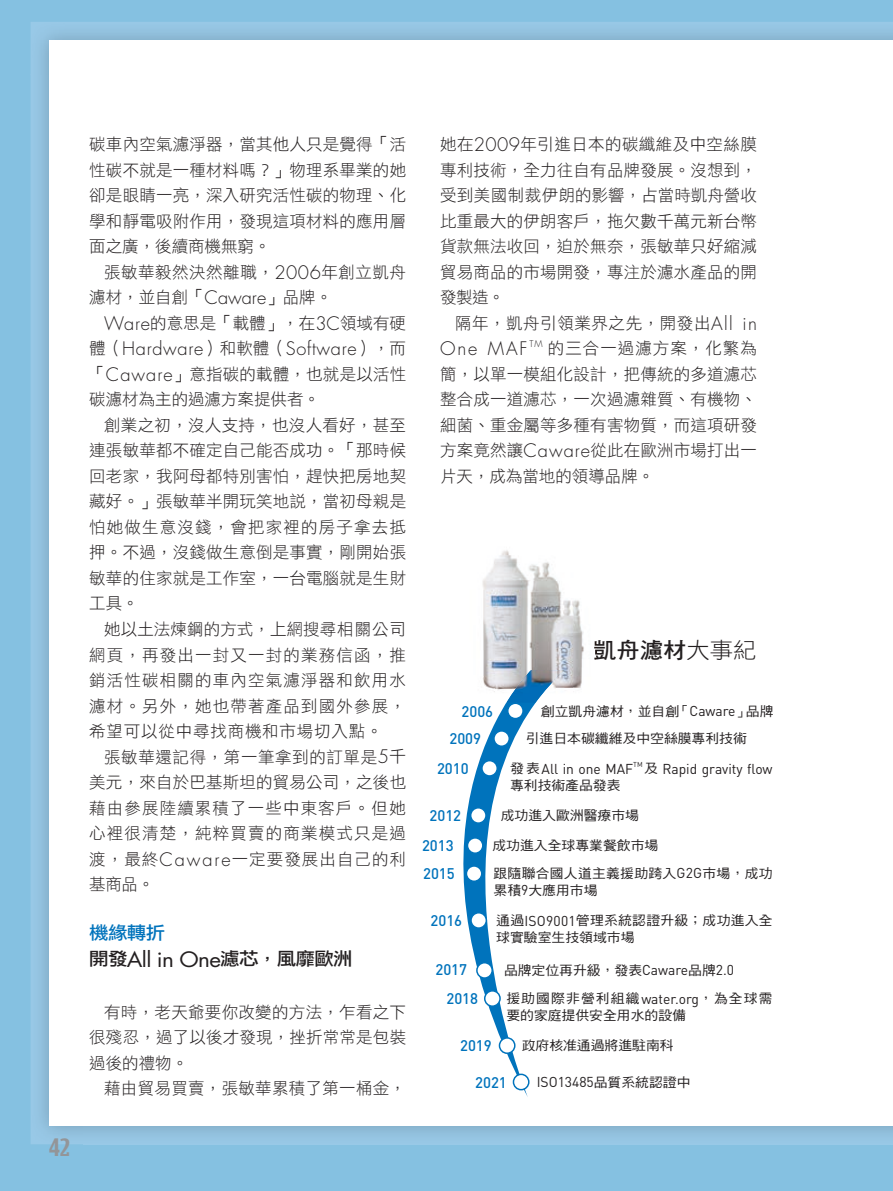
<style>
.page{position:relative;width:893px;height:1191px;background:#85c1e1}
.page>*{position:absolute;margin:0;border:0;box-sizing:border-box;transform-origin:0 0}
.t1{font:22.2px "DF Hei Std W7";color:#231f20;scale:1.05 1}
.t2{font:21.3px "Techno";color:#939598}
.t3{font:300 18.15px "Futura Std";letter-spacing:.04em;color:#231f20}
.t4{font:18px/25.5px "DF Li Hei Std W5";letter-spacing:-.035em;color:#231f20;scale:1.09 1}
.t5{font:16.5px/25.5px "DF Li Hei Std W3";letter-spacing:.015em;color:#231f20;text-align:justify}
.t6{font:16.5px/25.5px "DF Li Hei Std W3";letter-spacing:.035em;color:#231f20}
.t7{font:500 15.3px/30.2px "DIN Pro";color:#0073bc;text-align:center}
.t8{font:14.25px "DIN Pro";color:#231f20}
.t9{font:13.2px/17px "DF Hei Std W5";color:#231f20;scale:1.05 1}
.t10{font:13.2px/27.6px "DF Hei Std W5";letter-spacing:.02em;color:#231f20;scale:1.05 1}
.t11{font:7.05px "DIN Pro";color:#231f20}
.s1{font-family:"Futura Std";font-weight:300;font-size:18.15px}
.s2{font-family:"DF Li Hei Std W3";font-weight:400;font-size:16.5px}
.s3{color:#0073bc}
.s4{font-family:"Futura Std";font-size:20.7px}
.s5{font-family:"DF Hei Std W3"}
.s6{font-family:"DIN Pro";font-size:14.25px}
.s7{font-family:"DF Hei Std W5";font-size:13.2px}
</style>
<div class="page">
<img style="left:31px;top:22px;width:862px;height:52px">
<img style="left:31px;top:74px;width:52px;height:1070px">
<img style="left:83px;top:1125px;width:810px;height:19px">
<div style="left:49px;top:40px;width:844px;height:1085px;background:#fff"></div>
<svg style="left:463px;top:702px;width:73px;height:395px"></svg>
<svg style="left:494px;top:731px;width:15px;height:15px"></svg>
<div style="left:493px;top:730px;width:17px;height:17px;border:1px solid #0073bc;border-radius:50%"></div>
<svg style="left:482px;top:760px;width:15px;height:16px"></svg>
<div style="left:481px;top:760px;width:17px;height:16px;border:1px solid #0073bc;border-radius:50%"></div>
<svg style="left:471px;top:807px;width:15px;height:16px"></svg>
<div style="left:470px;top:807px;width:17px;height:17px;border:1px solid #0073bc;border-radius:50%"></div>
<svg style="left:467px;top:838px;width:16px;height:15px"></svg>
<div style="left:467px;top:837px;width:17px;height:17px;border:1px solid #0073bc;border-radius:50%"></div>
<svg style="left:466px;top:866px;width:16px;height:15px"></svg>
<div style="left:466px;top:865px;width:16px;height:17px;border:1px solid #0073bc;border-radius:50%"></div>
<svg style="left:477px;top:962px;width:15px;height:16px"></svg>
<div style="left:476px;top:962px;width:17px;height:16px;border:1px solid #0073bc;border-radius:50%"></div>
<svg style="left:499px;top:1038px;width:16px;height:15px"></svg>
<div style="left:499px;top:1037px;width:16px;height:17px;border:1px solid #0073bc;border-radius:50%"></div>
<svg style="left:513px;top:1074px;width:16px;height:15px"></svg>
<div style="left:513px;top:1073px;width:16px;height:17px;border:1px solid #0073bc;border-radius:50%"></div>
<svg style="left:485px;top:990px;width:15px;height:16px"></svg>
<div style="left:484px;top:990px;width:17px;height:17px;border:1px solid #0073bc;border-radius:50%"></div>
<svg style="left:471px;top:912px;width:15px;height:16px"></svg>
<div style="left:470px;top:912px;width:17px;height:16px;border:1px solid #0073bc;border-radius:50%"></div>
<img style="left:482px;top:550px;width:102px;height:142px">
<img style="left:506px;top:670px;width:59px;height:32px">
<img style="left:594px;top:641px;width:3px;height:19px">
<svg style="left:507px;top:702px;width:17px;height:17px"></svg>
<p class="t2" style="left:49px;top:1133px;width:23px">42</p>
<p class="t5" style="left:89px;top:131px;width:318px">碳車內空氣濾淨器，當其他人只是覺得「活性碳不就是一種材料嗎？」物理系畢業的她卻是眼睛一亮，深入研究活性碳的物理、化學和靜電吸附作用，發現這項材料的應用層面之廣，後續商機無窮。</p>
<p class="t6" style="left:89px;top:259px;width:318px;text-indent:15px">張敏華毅然決然離職，<span class="s1">2006</span>年創立凱舟濾材，並自創「<span class="s1">Caware</span>」品牌。</p>
<p class="t5" style="left:104px;top:310px;width:303px"><span class="s1">Ware</span>的意思是「載體」，在<span class="s1">3C</span>領域有硬</p>
<p class="t3" style="left:89px;top:338px;width:318px"><span class="s2">體（</span>Hardware<span class="s2">）和軟體（</span>Software<span class="s2">），而</span></p>
<p class="t5" style="left:89px;top:361px;width:318px">「<span class="s1">Caware</span>」意指碳的載體，也就是以活性碳濾材為主的過濾方案提供者。</p>
<p class="t5" style="left:89px;top:412px;width:318px;text-indent:15px">創業之初，沒人支持，也沒人看好，甚至連張敏華都不確定自己能否成功。「那時候回老家，我阿母都特別害怕，趕快把房地契藏好。」張敏華半開玩笑地說，當初母親是怕她做生意沒錢，會把家裡的房子拿去抵押。不過，沒錢做生意倒是事實，剛開始張敏華的住家就是工作室，一台電腦就是生財工具。</p>
<p class="t5" style="left:89px;top:616px;width:318px;text-indent:15px">她以土法煉鋼的方式，上網搜尋相關公司網頁，再發出一封又一封的業務信函，推銷活性碳相關的車內空氣濾淨器和飲用水濾材。另外，她也帶著產品到國外參展，希望可以從中尋找商機和市場切入點。</p>
<p class="t5" style="left:89px;top:743px;width:318px;text-indent:15px">張敏華還記得，第一筆拿到的訂單是<span class="s1">5</span>千美元，來自於巴基斯坦的貿易公司，之後也藉由參展陸續累積了一些中東客戶。但她心裡很清楚，純粹買賣的商業模式只是過渡，最終<span class="s1">Caware</span>一定要發展出自己的利基商品。</p>
<p class="t4" style="left:89px;top:920px;width:243px"><span class="s3">機緣轉折<br></span>開發<span class="s4">All in One</span>濾芯，風靡歐洲</p>
<p class="t5" style="left:89px;top:998px;width:318px;text-indent:15px">有時，老天爺要你改變的方法，乍看之下很殘忍，過了以後才發現，挫折常常是包裝過後的禮物。</p>
<p class="t5" style="left:104px;top:1075px;width:303px">藉由貿易買賣，張敏華累積了第一桶金，</p>
<p class="t5" style="left:440px;top:131px;width:318px">她在<span class="s1">2009</span>年引進日本的碳纖維及中空絲膜專利技術，全力往自有品牌發展。沒想到，受到美國制裁伊朗的影響，占當時凱舟營收比重最大的伊朗客戶，拖欠數千萬元新台幣貨款無法收回，迫於無奈，張敏華只好縮減貿易商品的市場開發，專注於濾水產品的開發製造。</p>
<p class="t5" style="left:440px;top:310px;width:318px;text-indent:15px">隔年，凱舟引領業界之先，開發出<span class="s1">All in One MAF</span> <sup>TM</sup> 的三合一過濾方案，化繁為簡，以單一模組化設計，把傳統的多道濾芯整合成一道濾芯，一次過濾雜質、有機物、細菌、重金屬等多種有害物質，而這項研發方案竟然讓<span class="s1">Caware</span>從此在歐洲市場打出一片天，成為當地的領導品牌。</p>
<h1 class="t1" style="left:593px;top:638px;width:157px">凱舟濾材<span class="s5">大事紀</span></h1>
<p class="t9" style="left:526px;top:697px;width:237px;line-height:27.6px;text-indent:15px">創立凱舟濾材，並自創「<span class="s6">Caware</span>」品牌引進日本碳纖維及中空絲膜專利技術</p>
<p class="t8" style="left:510px;top:757px;width:125px"><span class="s7">發表</span>All in one MAF</p>
<p class="t11" style="left:633px;top:758px;width:11px">TM</p>
<p class="t8" style="left:644px;top:757px;width:130px"><span class="s7">及</span> Rapid gravity flow</p>
<p class="t9" style="left:510px;top:776px;width:107px">專利技術產品發表</p>
<p class="t9" style="left:501px;top:806px;width:133px">成功進入歐洲醫療市場</p>
<p class="t10" style="left:492px;top:831px;width:268px">成功進入全球專業餐飲市場<br>跟隨聯合國人道主義援助跨入<span class="s6">G2G</span>市場，成功</p>
<p class="t9" style="left:494px;top:881px;width:100px">累積<span class="s6">9</span>大應用市場</p>
<p class="t10" style="left:496px;top:911px;width:265px;line-height:17px">通過<span class="s6">ISO9001</span>管理系統認證升級；成功進入全球實驗室生技領域市場</p>
<p class="t9" style="left:504px;top:961px;width:221px">品牌定位再升級，發表<span class="s6">Caware</span>品牌<span class="s6">2.0</span></p>
<p class="t7" style="left:461px;top:694px;width:33px">2006</p>
<p class="t7" style="left:449px;top:722px;width:33px">2009</p>
<p class="t7" style="left:437px;top:751px;width:33px">2010</p>
<p class="t7" style="left:422px;top:799px;width:41px">2012<br>2013</p>
<p class="t7" style="left:423px;top:857px;width:33px">2015</p>
<p class="t7" style="left:430px;top:903px;width:33px">2016</p>
<p class="t7" style="left:435px;top:952px;width:33px">2017</p>
<p class="t7" style="left:446px;top:982px;width:33px">2018</p>
<p class="t9" style="left:506px;top:989px;width:255px">援助國際非營利組織<span class="s6">water.org</span>，為全球需要的家庭提供安全用水的設備</p>
<p class="t7" style="left:460px;top:1029px;width:33px">2019</p>
<p class="t7" style="left:475px;top:1065px;width:33px">2021</p>
<p class="t9" style="left:522px;top:1036px;width:146px">政府核准通過將進駐南科</p>
<p class="t8" style="left:537px;top:1071px;width:155px">ISO13485<span class="s7">品質系統認證中</span></p>
</div>
